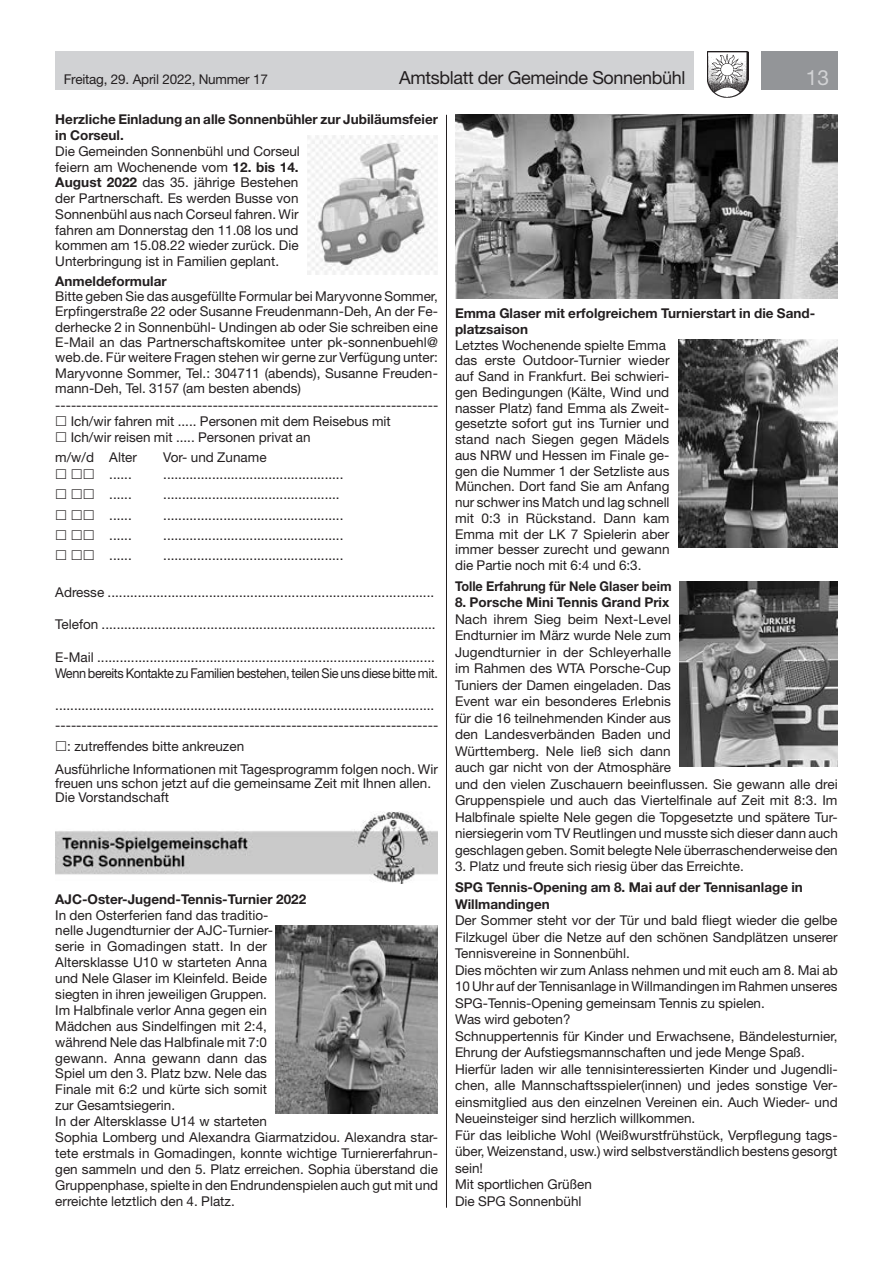
<style>
.page{position:relative;width:893px;height:1263px;background:#fff}
.page>*{position:absolute;margin:0;border:0;box-sizing:border-box;transform-origin:0 0}
.t1{font:21px "Helvetica Neue LT Std";color:#d1d2d4}
.t2{font:18px "Helvetica Neue LT Std";letter-spacing:-.02em;color:#231f20}
.t3{font:13.5px/16.5px "Helvetica Neue LT Std";color:#231f20}
.t4{font:700 13.5px/15.8px "Helvetica Neue LT Std";color:#231f20}
.t5{font:13.5px/16.2px "Helvetica Neue LT Std";letter-spacing:-.03em;color:#231f20}
.t6{font:700 13.5px "Helvetica Neue LT Std";color:#231f20;scale:.94 1}
.s1{font-weight:700}
</style>
<div class="page">
<div style="left:55px;top:51px;width:639px;height:38px;background:#d1d2d4"></div>
<div style="left:761px;top:51px;width:77px;height:38px;background:#939598"></div>
<img style="left:707px;top:51px;width:41px;height:47px">
<img style="left:55px;top:811px;width:383px;height:73px">
<img style="left:307px;top:136px;width:131px;height:139px">
<img style="left:275px;top:926px;width:163px;height:187px">
<img style="left:455px;top:115px;width:383px;height:183px">
<img style="left:678px;top:340px;width:160px;height:208px">
<img style="left:679px;top:581px;width:159px;height:185px">
<hr style="left:446px;top:115px;width:1px;height:1093px;background:#231f20">
<p class="t3" style="left:64px;top:71px;width:206px">Freitag, 29. April 2022, Nummer 17</p>
<h2 class="t2" style="left:399px;top:67px;width:288px">Amtsblatt der Gemeinde Sonnenbühl</h2>
<h1 class="t1" style="left:806px;top:65px;width:25px">13</h1>
<p class="t4" style="left:55px;top:111px;width:384px">Herzliche Einladung an alle Sonnenbühler zur Jubiläumsfeier in Corseul.</p>
<p class="t3" style="left:55px;top:143px;width:246px;line-height:15.8px;text-align:justify">Die Gemeinden Sonnenbühl und Corseul feiern am Wochenende vom <span class="s1">12. bis 14.<br>August 2022</span> das 35. jährige Bestehen der Partnerschaft. Es werden Busse von Sonnenbühl aus nach Corseul fahren. Wir fahren am Donnerstag den 11.08 los und kommen am 15.08.22 wieder zurück. Die Unterbringung ist in Familien geplant.</p>
<p class="t4" style="left:55px;top:273px;width:113px">Anmeldeformular</p>
<p class="t3" style="left:55px;top:288px;width:384px">Bitte geben Sie das ausgefüllte Formular bei Maryvonne Sommer,</p>
<p class="t3" style="left:55px;top:303px;width:384px">Erpfingerstraße 22 oder Susanne Freudenmann-Deh, An der Fe-</p>
<p class="t3" style="left:55px;top:318px;width:384px">derhecke 2 in Sonnenbühl- Undingen ab oder Sie schreiben eine</p>
<p class="t3" style="left:55px;top:334px;width:384px">E-Mail an das Partnerschaftskomitee unter pk-sonnenbuehl@</p>
<p class="t3" style="left:55px;top:349px;width:384px">web.de. Für weitere Fragen stehen wir gerne zur Verfügung unter:</p>
<p class="t3" style="left:55px;top:364px;width:384px">Maryvonne Sommer, Tel.: 304711 (abends), Susanne Freuden-</p>
<p class="t3" style="left:55px;top:380px;width:247px">mann-Deh, Tel. 3157 (am besten abends)</p>
<p class="t3" style="left:55px;top:396px;width:384px">-------------------------------------------------------------------------</p>
<p class="t3" style="left:71px;top:412px;width:322px">Ich/wir fahren mit ..... Personen mit dem Reisebus mit</p>
<p class="t3" style="left:71px;top:429px;width:242px">Ich/wir reisen mit ..... Personen privat an</p>
<p class="t3" style="left:55px;top:449px;width:83px">m/w/d Alter</p>
<p class="t3" style="left:163px;top:449px;width:105px">Vor- und Zuname</p>
<p class="t3" style="left:109px;top:465px;width:24px">......</p>
<p class="t3" style="left:163px;top:465px;width:182px">................................................</p>
<p class="t3" style="left:109px;top:486px;width:24px">......</p>
<p class="t3" style="left:163px;top:486px;width:178px">...............................................</p>
<p class="t3" style="left:109px;top:506px;width:24px">......</p>
<p class="t3" style="left:163px;top:506px;width:182px">................................................</p>
<p class="t3" style="left:109px;top:527px;width:24px">......</p>
<p class="t3" style="left:163px;top:527px;width:182px">................................................</p>
<p class="t3" style="left:109px;top:547px;width:24px">......</p>
<p class="t3" style="left:163px;top:547px;width:182px">................................................</p>
<p class="t3" style="left:55px;top:584px;width:380px">Adresse .......................................................................................</p>
<p class="t3" style="left:55px;top:616px;width:382px">Telefon .........................................................................................</p>
<p class="t5" style="left:55px;top:649px;width:384px">E-Mail ..........................................................................................<br>Wenn bereits Kontakte zu Familien bestehen, teilen Sie uns diese bitte mit.</p>
<p class="t3" style="left:55px;top:696px;width:384px;line-height:19.6px">..................................................................................................... -------------------------------------------------------------------------</p>
<p class="t3" style="left:55px;top:735px;width:384px;line-height:22.5px;text-indent:12px">: zutreffendes bitte ankreuzen<br>Ausführliche Informationen mit Tagesprogramm folgen noch. Wir</p>
<p class="t3" style="left:55px;top:776px;width:377px;line-height:14px">freuen uns schon jetzt auf die gemeinsame Zeit mit Ihnen allen.<br>Die Vorstandschaft</p>
<p class="t4" style="left:455px;top:305px;width:362px">Emma Glaser mit erfolgreichem Turnierstart in die Sand&shy;platzsaison</p>
<p class="t3" style="left:455px;top:337px;width:216px;line-height:15.8px">Letztes Wochenende spielte Emma das erste Outdoor-Turnier wieder auf Sand in Frankfurt. Bei schwieri&shy;gen Bedingungen (Kälte, Wind und nasser Platz) fand Emma als Zweit&shy;gesetzte sofort gut ins Turnier und stand nach Siegen gegen Mädels aus NRW und Hessen im Finale ge&shy;gen die Nummer 1 der Setzliste aus<br>München. Dort fand Sie am Anfang nur schwer ins Match und lag schnell mit 0:3 in Rückstand. Dann kam<br>Emma mit der LK 7 Spielerin aber immer besser zurecht und gewann die Partie noch mit 6:4 und 6:3.</p>
<p class="t6" style="left:455px;top:578px;width:232px">Tolle Erfahrung für Nele Glaser beim</p>
<p class="t4" style="left:455px;top:594px;width:216px">8. Porsche Mini Tennis Grand Prix</p>
<p class="t3" style="left:455px;top:610px;width:384px">Nach ihrem Sieg beim Next-Level<br>Endturnier im März wurde Nele zum<br>Jugendturnier in der Schleyerhalle<br>im Rahmen des WTA Porsche-Cup<br>Tuniers der Damen eingeladen. Das<br>Event war ein besonderes Erlebnis<br>für die 16 teilnehmenden Kinder aus<br>den Landesverbänden Baden und<br>Württemberg. Nele ließ sich dann<br>auch gar nicht von der Atmosphäre<br>und den vielen Zuschauern beeinflussen. Sie gewann alle drei Gruppenspiele und auch das Viertelfinale auf Zeit mit 8:3. Im Halbfinale spielte Nele gegen die Topgesetzte und spätere Tur&shy;niersiegerin vom TV Reutlingen und musste sich dieser dann auch geschlagen geben. Somit belegte Nele überraschenderweise den</p>
<p class="t3" style="left:455px;top:858px;width:290px">3. Platz und freute sich riesig über das Erreichte.</p>
<p class="t4" style="left:455px;top:879px;width:349px;line-height:16.5px">SPG Tennis-Opening am 8. Mai auf der Tennisanlage in<br>Willmandingen</p>
<p class="t3" style="left:455px;top:912px;width:384px">Der Sommer steht vor der Tür und bald fliegt wieder die gelbe Filzkugel über die Netze auf den schönen Sandplätzen unserer Tennisvereine in Sonnenbühl.<br>Dies möchten wir zum Anlass nehmen und mit euch am 8. Mai ab 10 Uhr auf der Tennisanlage in Willmandingen im Rahmen unseres SPG-Tennis-Opening gemeinsam Tennis zu spielen.<br>Was wird geboten?<br>Schnuppertennis für Kinder und Erwachsene, Bändelesturnier, Ehrung der Aufstiegsmannschaften und jede Menge Spaß.<br>Hierfür laden wir alle tennisinteressierten Kinder und Jugendli&shy;chen, alle Mannschaftsspieler(innen) und jedes sonstige Ver&shy;einsmitglied aus den einzelnen Vereinen ein. Auch Wieder- und Neueinsteiger sind herzlich willkommen.<br>Für das leibliche Wohl (Weißwurstfrühstück, Verpflegung tags&shy;über, Weizenstand, usw.) wird selbstverständlich bestens gesorgt sein!<br>Mit sportlichen Grüßen<br>Die SPG Sonnenbühl</p>
<p class="t4" style="left:55px;top:891px;width:252px">AJC-Oster-Jugend-Tennis-Turnier 2022</p>
<p class="t3" style="left:55px;top:907px;width:384px;line-height:15.9px">In den Osterferien fand das traditio-<br>nelle Jugendturnier der AJC-Turnier-<br>serie in Gomadingen statt. In der<br>Altersklasse U10 w starteten Anna<br>und Nele Glaser im Kleinfeld. Beide<br>siegten in ihren jeweiligen Gruppen.<br>Im Halbfinale verlor Anna gegen ein<br>Mädchen aus Sindelfingen mit 2:4,<br>während Nele das Halbfinale mit 7:0<br>gewann. Anna gewann dann das<br>Spiel um den 3. Platz bzw. Nele das<br>Finale mit 6:2 und kürte sich somit<br>zur Gesamtsiegerin.<br>In der Altersklasse U14 w starteten<br>Sophia Lomberg und Alexandra Giarmatzidou. Alexandra star&shy;tete erstmals in Gomadingen, konnte wichtige Turniererfahrun&shy;gen sammeln und den 5. Platz erreichen. Sophia überstand die Gruppenphase, spielte in den Endrundenspielen auch gut mit und erreichte letztlich den 4. Platz.</p>
</div>
